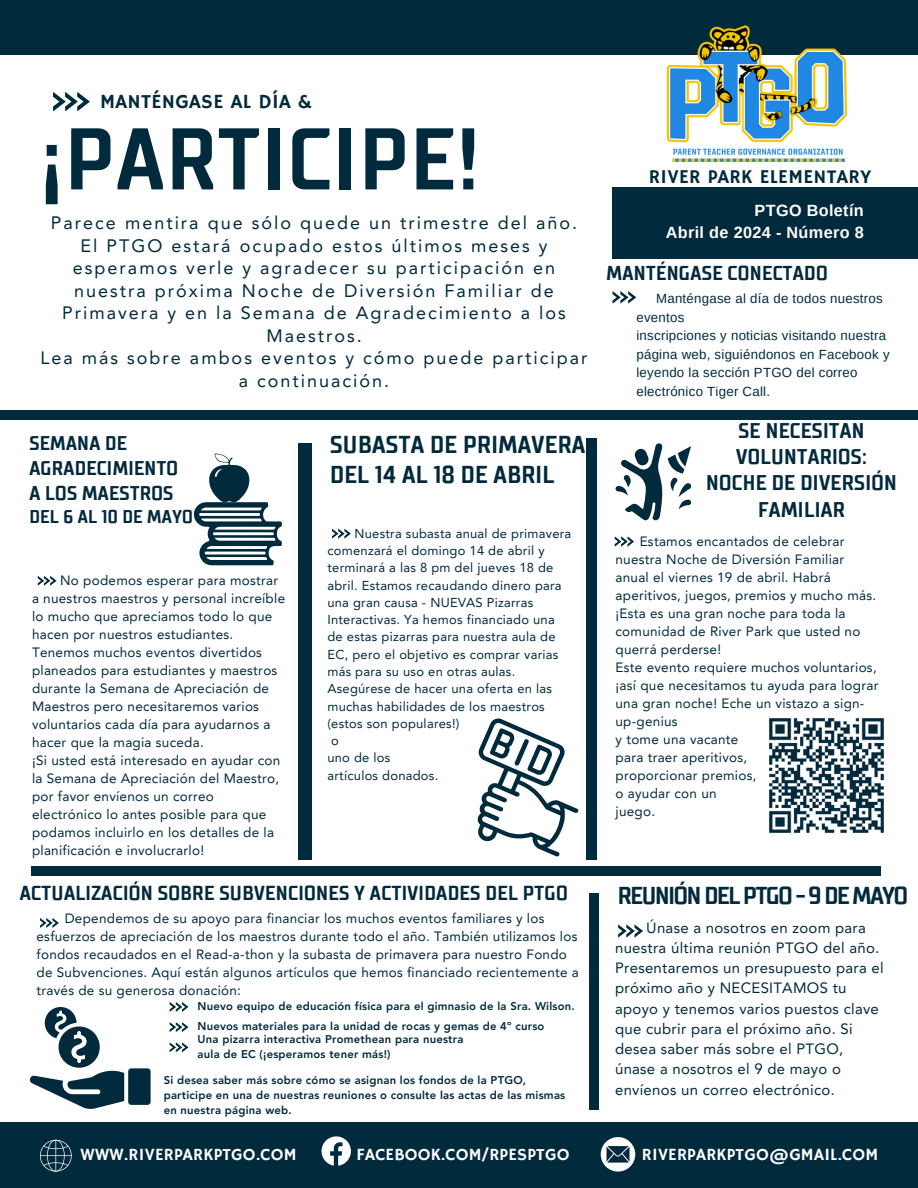
<style>
.page{position:relative;width:918px;height:1188px;background:#fff}
.page>*{position:absolute;margin:0;border:0;box-sizing:border-box;transform-origin:0 0}
.t1{font:700 87.3px "TT Supermolot Condensed";letter-spacing:.025em;color:#022a3d}
.t2{font:700 24.3px/30.3px "TT Supermolot Condensed";letter-spacing:.015em;color:#022a3d}
.t3{font:700 24.3px "TT Supermolot Condensed";letter-spacing:-.045em;color:#022a3d}
.t4{font:700 21.3px/26.1px "TT Supermolot Condensed";letter-spacing:.015em;color:#022a3d;text-align:center}
.t5{font:700 20.25px "TT Supermolot Condensed";letter-spacing:.015em;color:#022a3d}
.t6{font:700 20.1px "TT Supermolot Condensed";letter-spacing:.015em;color:#022a3d}
.t7{font:20.1px "Hammersmith One";letter-spacing:.015em;color:#022a3d}
.t8{font:700 19.8px/25px "TT Supermolot Condensed";letter-spacing:.015em;color:#022a3d}
.t9{font:19.5px "Hammersmith One";letter-spacing:.015em;color:#022a3d}
.t10{font:700 18.45px "TT Supermolot Condensed";letter-spacing:.015em;color:#022a3d}
.t11{font:18px/22.5px "Avenir LT Pro";letter-spacing:.11em;color:#022a3d;text-align:center}
.t12{font:17.1px "Hammersmith One";letter-spacing:.015em;color:#fff}
.t13{font:700 16.2px/22.5px "Arimo";letter-spacing:.02em;color:#fff;text-align:right}
.t14{font:15px/20.2px "Avenir LT Pro";letter-spacing:.02em;color:#022a3d}
.t15{font:13.5px/18px "Avenir LT Pro";letter-spacing:.02em;color:#022a3d}
.t16{font:13.2px/18.6px "Arimo";letter-spacing:.02em;color:#022a3d}
.t17{font:12.9px/17.2px "Avenir LT Pro";letter-spacing:.02em;color:#022a3d}
.t18{font:800 11.25px/15px "Avenir LT Pro";letter-spacing:.02em;color:#022a3d}
</style>
<div class="page">
<div style="left:0;top:410px;width:918px;height:10px;background:#022a3d"></div>
<svg style="left:53px;top:92px;width:37px;height:19px"></svg>
<div style="left:0;top:0;width:918px;height:55px;background:#022a3d"></div>
<div style="left:0;top:1122px;width:918px;height:66px;background:#022a3d"></div>
<div style="left:31px;top:867px;width:850px;height:9px;background:#022a3d"></div>
<div style="left:612px;top:188px;width:306px;height:71px;background:#022a3d"></div>
<div style="left:586px;top:438px;width:10px;height:422px;background:#022a3d"></div>
<img style="left:666px;top:25px;width:182px;height:137px">
<svg style="left:613px;top:291px;width:23px;height:12px"></svg>
<svg style="left:618px;top:924px;width:25px;height:14px"></svg>
<svg style="left:40px;top:1140px;width:31px;height:31px"></svg>
<svg style="left:601px;top:1137px;width:34px;height:35px"></svg>
<svg style="left:322px;top:1136px;width:29px;height:30px"></svg>
<div style="left:298px;top:443px;width:14px;height:417px;background:#022a3d"></div>
<svg style="left:615px;top:536px;width:19px;height:10px"></svg>
<img style="left:769px;top:718px;width:115px;height:115px">
<svg style="left:38px;top:576px;width:19px;height:10px"></svg>
<svg style="left:193px;top:453px;width:89px;height:113px"></svg>
<svg style="left:668px;top:446px;width:23px;height:63px"></svg>
<svg style="left:616px;top:443px;width:46px;height:77px"></svg>
<svg style="left:478px;top:719px;width:100px;height:137px"></svg>
<svg style="left:332px;top:529px;width:19px;height:10px"></svg>
<div style="left:589px;top:893px;width:9px;height:216px;background:#022a3d"></div>
<svg style="left:30px;top:1007px;width:121px;height:102px"></svg>
<svg style="left:40px;top:918px;width:19px;height:10px"></svg>
<svg style="left:170px;top:1002px;width:19px;height:10px"></svg>
<svg style="left:170px;top:1022px;width:19px;height:10px"></svg>
<svg style="left:170px;top:1042px;width:19px;height:10px"></svg>
<p class="t7" style="left:100px;top:90px;width:213px">MANTÉNGASE AL DÍA &amp;</p>
<p class="t1" style="left:41px;top:102px;width:440px">¡PARTICIPE!</p>
<p class="t11" style="left:51px;top:214px;width:528px">Parece mentira que sólo quede un trimestre del año.</p>
<p class="t11" style="left:62px;top:236px;width:505px">El PTGO estará ocupado estos últimos meses y esperamos verle y agradecer su participación en nuestra próxima Noche de Diversión Familiar de Primavera y en la Semana de Agradecimiento a los Maestros.</p>
<p class="t11" style="left:41px;top:349px;width:548px">Lea más sobre ambos eventos y cómo puede participar a continuación.</p>
<p class="t8" style="left:29px;top:431px;width:150px">SEMANA DE<br>AGRADECIMIENTO<br>A LOS MAESTROS</p>
<p class="t10" style="left:29px;top:505px;width:165px">DEL 6 AL 10 DE MAYO</p>
<p class="t15" style="left:32px;top:572px;width:255px;text-indent:28px">No podemos esperar para mostrar a nuestros maestros y personal increíble lo mucho que apreciamos todo lo que hacen por nuestros estudiantes.<br>Tenemos muchos eventos divertidos planeados para estudiantes y maestros durante la Semana de Apreciación de Maestros pero necesitaremos varios voluntarios cada día para ayudarnos a hacer que la magia suceda.</p>
<p class="t15" style="left:32px;top:752px;width:250px">¡Si usted está interesado en ayudar con la Semana de Apreciación del Maestro, por favor envíenos un correo electrónico lo antes posible para que podamos incluirlo en los detalles de la planificación e involucrarlo!</p>
<p class="t2" style="left:330px;top:429px;width:257px">SUBASTA DE PRIMAVERA<br>DEL 14 AL 18 DE ABRIL</p>
<h3 class="t17" style="left:327px;top:526px;width:245px;text-indent:27px">Nuestra subasta anual de primavera comenzará el domingo 14 de abril y terminará a las 8 pm del jueves 18 de abril. Estamos recaudando dinero para una gran causa - NUEVAS Pizarras Interactivas. Ya hemos financiado una de estas pizarras para nuestra aula de EC, pero el objetivo es comprar varias más para su uso en otras aulas.</h3>
<p class="t17" style="left:327px;top:681px;width:226px">Asegúrese de hacer una oferta en las muchas habilidades de los maestros (estos son populares!)</p>
<p class="t17" style="left:331px;top:733px;width:9px">o</p>
<p class="t17" style="left:327px;top:750px;width:65px">uno de los</p>
<p class="t17" style="left:327px;top:768px;width:112px">artículos donados.</p>
<p class="t5" style="left:20px;top:879px;width:550px">ACTUALIZACIÓN SOBRE SUBVENCIONES Y ACTIVIDADES DEL PTGO</p>
<p class="t15" style="left:37px;top:911px;width:544px;text-indent:28px">Dependemos de su apoyo para financiar los muchos eventos familiares y los esfuerzos de apreciación de los maestros durante todo el año. También utilizamos los fondos recaudados en el Read-a-thon y la subasta de primavera para nuestro Fondo de Subvenciones. Aquí están algunos artículos que hemos financiado recientemente a través de su generosa donación:</p>
<p class="t18" style="left:198px;top:999px;width:379px">Nuevo equipo de educación física para el gimnasio de la Sra. Wilson.</p>
<h3 class="t18" style="left:198px;top:1019px;width:348px">Nuevos materiales para la unidad de rocas y gemas de 4º curso</h3>
<h2 class="t18" style="left:198px;top:1032px;width:267px">Una pizarra interactiva Promethean para nuestra</h2>
<p class="t18" style="left:198px;top:1047px;width:194px">aula de EC (¡esperamos tener más!)</p>
<p class="t18" style="left:164px;top:1074px;width:403px">Si desea saber más sobre cómo se asignan los fondos de la PTGO, participe en una de nuestras reuniones o consulte las actas de las mismas en nuestra página web.</p>
<h3 class="t9" style="left:649px;top:165px;width:224px">RIVER PARK ELEMENTARY</h3>
<p class="t13" style="left:666px;top:199px;width:199px">PTGO Boletín<br>Abril de 2024 - Número 8</p>
<p class="t6" style="left:607px;top:260px;width:223px">MANTÉNGASE CONECTADO</p>
<p class="t16" style="left:636px;top:289px;width:248px;text-indent:20px">Manténgase al día de todos nuestros eventos</p>
<h2 class="t16" style="left:636px;top:326px;width:251px">inscripciones y noticias visitando nuestra</h2>
<p class="t16" style="left:636px;top:345px;width:255px">página web, siguiéndonos en Facebook y leyendo la sección PTGO del correo electrónico Tiger Call.</p>
<h3 class="t4" style="left:706px;top:418px;width:192px">SE NECESITAN<br>VOLUNTARIOS:<br>NOCHE DE DIVERSIÓN<br>FAMILIAR</h3>
<p class="t15" style="left:616px;top:534px;width:262px;text-indent:24px">Estamos encantados de celebrar nuestra Noche de Diversión Familiar anual el viernes 19 de abril. Habrá aperitivos, juegos, premios y mucho más. ¡Esta es una gran noche para toda la comunidad de River Park que usted no querrá perderse!</p>
<h4 class="t15" style="left:616px;top:660px;width:264px">Este evento requiere muchos voluntarios, ¡así que necesitamos tu ayuda para lograr una gran noche! Eche un vistazo a sign&shy;up-genius</h4>
<h1 class="t15" style="left:616px;top:732px;width:124px">y tome una vacante</h1>
<h4 class="t15" style="left:616px;top:750px;width:133px">para traer aperitivos,</h4>
<h6 class="t15" style="left:616px;top:768px;width:142px">proporcionar premios,</h6>
<p class="t15" style="left:616px;top:786px;width:103px">o ayudar con un</p>
<p class="t15" style="left:616px;top:804px;width:41px">juego.</p>
<p class="t3" style="left:618px;top:879px;width:292px">REUNIÓN DEL PTGO - 9 DE MAYO</p>
<p class="t14" style="left:615px;top:919px;width:270px;text-indent:31px">Únase a nosotros en zoom para nuestra última reunión PTGO del año.<br>Presentaremos un presupuesto para el próximo año y NECESITAMOS tu apoyo y tenemos varios puestos clave que cubrir para el próximo año. Si desea saber más sobre el PTGO, únase a nosotros el 9 de mayo o envíenos un correo electrónico.</p>
<p class="t12" style="left:81px;top:1144px;width:218px">WWW.RIVERPARKPTGO.COM</p>
<p class="t12" style="left:356px;top:1144px;width:215px">FACEBOOK.COM/RPESPTGO</p>
<p class="t12" style="left:642px;top:1145px;width:238px">RIVERPARKPTGO@GMAIL.COM</p>
</div>
